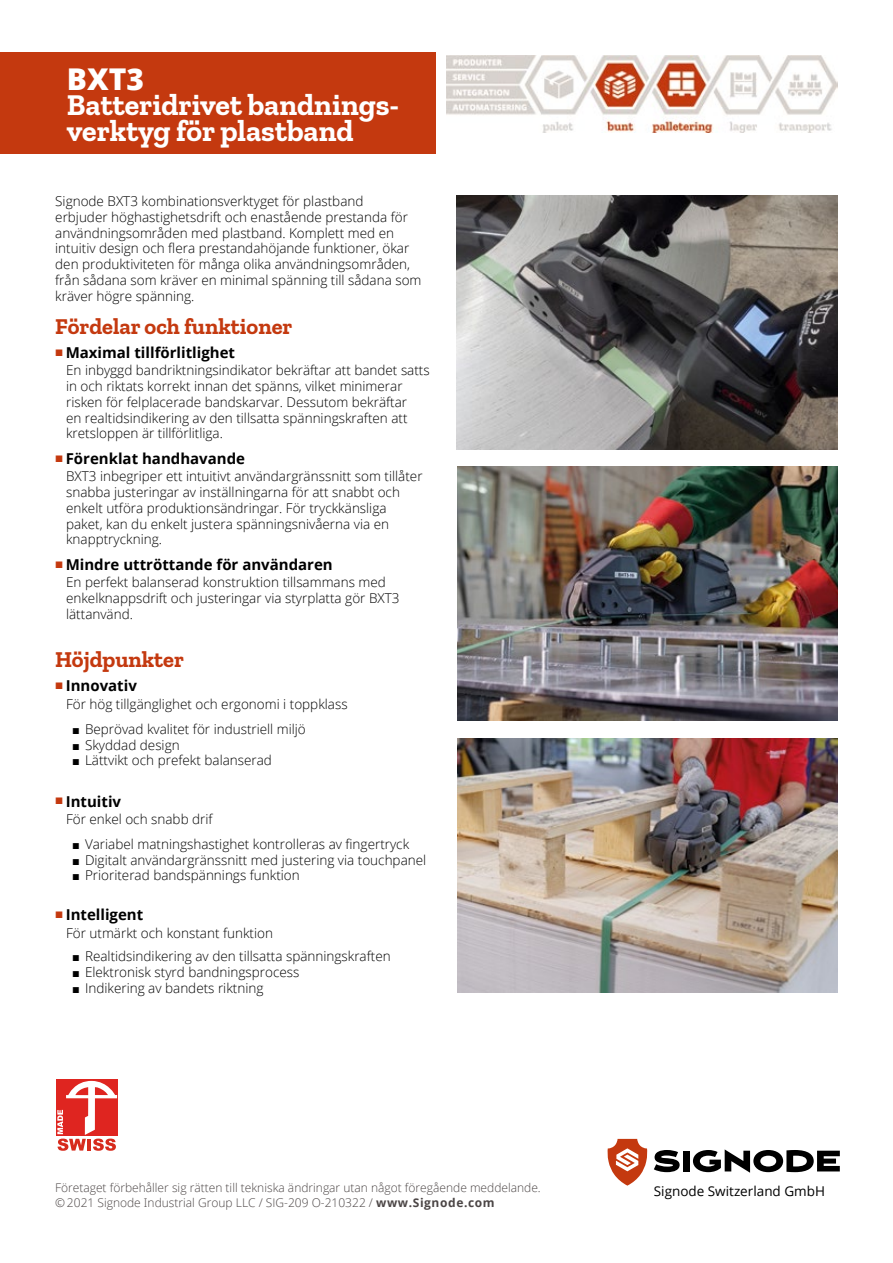
<style>
.page{position:relative;width:893px;height:1263px;background:#fff}
.page>*{position:absolute;margin:0;border:0;box-sizing:border-box;transform-origin:0 0}
.t1{font:700 30px/25.5px "Zilla Slab";color:#fff}
.t2{font:800 30px "Open Sans";color:#fff}
.t3{font:700 22.5px "Zilla Slab";color:#c4390f}
.t4{font:700 15px "Open Sans";color:#000}
.t5{font:300 13.5px/15.8px "Open Sans";color:#000}
.t6{font:13.5px "Open Sans";color:#000}
.t7{font:300 12px "Open Sans";color:#4b4545}
.s1{font-family:"Arial";font-weight:400;font-size:12.75px}
.s2{font-weight:700}
</style>
<div class="page">
<div style="left:56px;top:1079px;width:62px;height:56px;background:#df2520"></div>
<svg style="left:57px;top:1080px;width:60px;height:71px"></svg>
<img style="left:457px;top:739px;width:381px;height:253px">
<img style="left:457px;top:196px;width:380px;height:254px">
<img style="left:457px;top:467px;width:380px;height:253px">
<div style="left:0;top:52px;width:436px;height:102px;background:#c4390f"></div>
<svg style="left:607px;top:1139px;width:40px;height:46px"></svg>
<svg style="left:654px;top:1150px;width:26px;height:22px"></svg>
<div style="left:683px;top:1151px;width:7px;height:20px;background:#000"></div>
<svg style="left:693px;top:1149px;width:147px;height:24px"></svg>
<img style="left:446px;top:56px;width:392px;height:77px">
<h1 class="t2" style="left:67px;top:56px;width:79px">BXT3</h1>
<h1 class="t1" style="left:67px;top:93px;width:334px">Batteridrivet bandnings&shy;verktyg för plastband</h1>
<p class="t5" style="left:55px;top:193px;width:368px">Signode BXT3 kombinationsverktyget för plastband<br>erbjuder höghastighetsdrift och enastående prestanda för användningsområden med plastband. Komplett med en intuitiv design och flera prestandahöjande funktioner, ökar den produktiviteten för många olika användningsområden, från sådana som kräver en minimal spänning till sådana som kräver högre spänning.</p>
<h2 class="t3" style="left:55px;top:313px;width:239px">Fördelar och funktioner</h2>
<p class="t4" style="left:66px;top:342px;width:171px">Maximal tillförlitlighet</p>
<p class="t5" style="left:66px;top:362px;width:365px">En inbyggd bandriktningsindikator bekräftar att bandet satts in och riktats korrekt innan det spänns, vilket minimerar risken för felplacerade bandskarvar. Dessutom bekräftar<br>en realtidsindikering av den tillsatta spänningskraften att kretsloppen är tillförlitliga.</p>
<p class="t4" style="left:66px;top:448px;width:181px">Förenklat handhavande</p>
<p class="t5" style="left:66px;top:468px;width:358px">BXT3 inbegriper ett intuitivt användargränssnitt som tillåter snabba justeringar av inställningarna för att snabbt och enkelt utföra produktionsändringar. För tryckkänsliga paket, kan du enkelt justera spänningsnivåerna via en knapptryckning.</p>
<p class="t4" style="left:66px;top:554px;width:269px">Mindre uttröttande för användaren</p>
<p class="t5" style="left:66px;top:574px;width:335px">En perfekt balanserad konstruktion tillsammans med enkelknappsdrift och justeringar via styrplatta gör BXT3 lättanvänd.</p>
<h2 class="t3" style="left:55px;top:647px;width:130px">Höjdpunkter</h2>
<p class="t4" style="left:66px;top:675px;width:73px">Innovativ</p>
<p class="t5" style="left:66px;top:696px;width:283px">För hög tillgänglighet och ergonomi i toppklass</p>
<p class="t5" style="left:72px;top:721px;width:235px"><span class="s1">■</span> Beprövad kvalitet för industriell miljö</p>
<p class="t5" style="left:72px;top:736px;width:109px"><span class="s1">■</span> Skyddad design</p>
<p class="t5" style="left:72px;top:752px;width:201px"><span class="s1">■</span> Lättvikt och prefekt balanserad</p>
<p class="t4" style="left:66px;top:790px;width:57px">Intuitiv</p>
<p class="t5" style="left:66px;top:811px;width:148px">För enkel och snabb drif</p>
<p class="t5" style="left:72px;top:836px;width:338px"><span class="s1">■</span> Variabel matningshastighet kontrolleras av fingertryck</p>
<p class="t5" style="left:72px;top:851px;width:355px"><span class="s1">■</span> Digitalt användargränssnitt med justering via touchpanel</p>
<p class="t5" style="left:72px;top:867px;width:229px"><span class="s1">■</span> Prioriterad bandspännings funktion</p>
<p class="t4" style="left:66px;top:904px;width:79px">Intelligent</p>
<p class="t5" style="left:66px;top:924px;width:208px">För utmärkt och konstant funktion</p>
<p class="t5" style="left:72px;top:948px;width:320px"><span class="s1">■</span> Realtidsindikering av den tillsatta spänningskraften</p>
<p class="t5" style="left:72px;top:964px;width:229px"><span class="s1">■</span> Elektronisk styrd bandningsprocess</p>
<p class="t5" style="left:72px;top:979px;width:193px"><span class="s1">■</span> Indikering av bandets riktning</p>
<p class="t7" style="left:55px;top:1180px;width:487px">Företaget förbehåller sig rätten till tekniska ändringar utan något föregående meddelande.</p>
<p class="t6" style="left:654px;top:1182px;width:173px">Signode Switzerland GmbH</p>
<p class="t7" style="left:55px;top:1194px;width:441px">© 2021 Signode Industrial Group LLC / SIG-209 O-210322 / <span class="s2">www.Signode.com</span></p>
</div>
